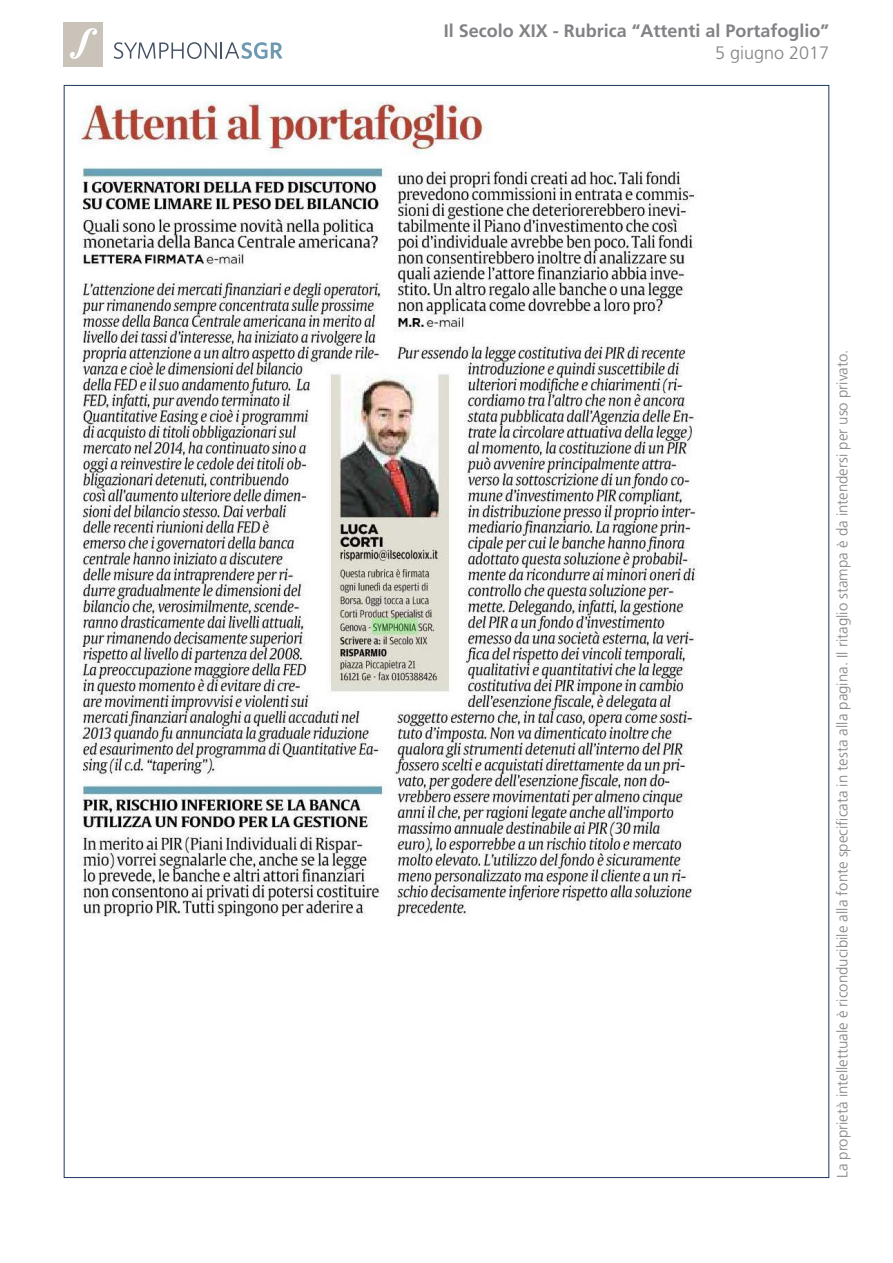
<style>
.page{position:relative;width:893px;height:1263px;background:#fff}
.page>*{position:absolute;margin:0;border:0;box-sizing:border-box;transform-origin:0 0}
.t1{font:700 18px "Frutiger LT Std";color:#808285}
.t2{font:300 18px "Frutiger LT Std";color:#808285}
.t3{font:300 15px "Frutiger LT Std";color:#808285}
</style>
<div class="page">
<div style="left:64px;top:23px;width:39px;height:43px;background:#c9c3ba"></div>
<svg style="left:70px;top:28px;width:27px;height:31px"></svg>
<svg style="left:114px;top:42px;width:169px;height:17px"></svg>
<svg style="left:79px;top:102px;width:617px;height:815px"></svg>
<p class="t1" style="left:444px;top:24px;width:387px">Il Secolo XIX - Rubrica “Attenti al Portafoglio”</p>
<p class="t2" style="left:715px;top:45px;width:116px">5 giugno 2017</p>
<p class="t3" style="left:836px;top:1178px;width:830px;rotate:-90deg">La proprietà intellettuale è riconducibile alla fonte specificata in testa alla pagina. Il ritaglio stampa è da intendersi per uso privato.</p>
</div>
